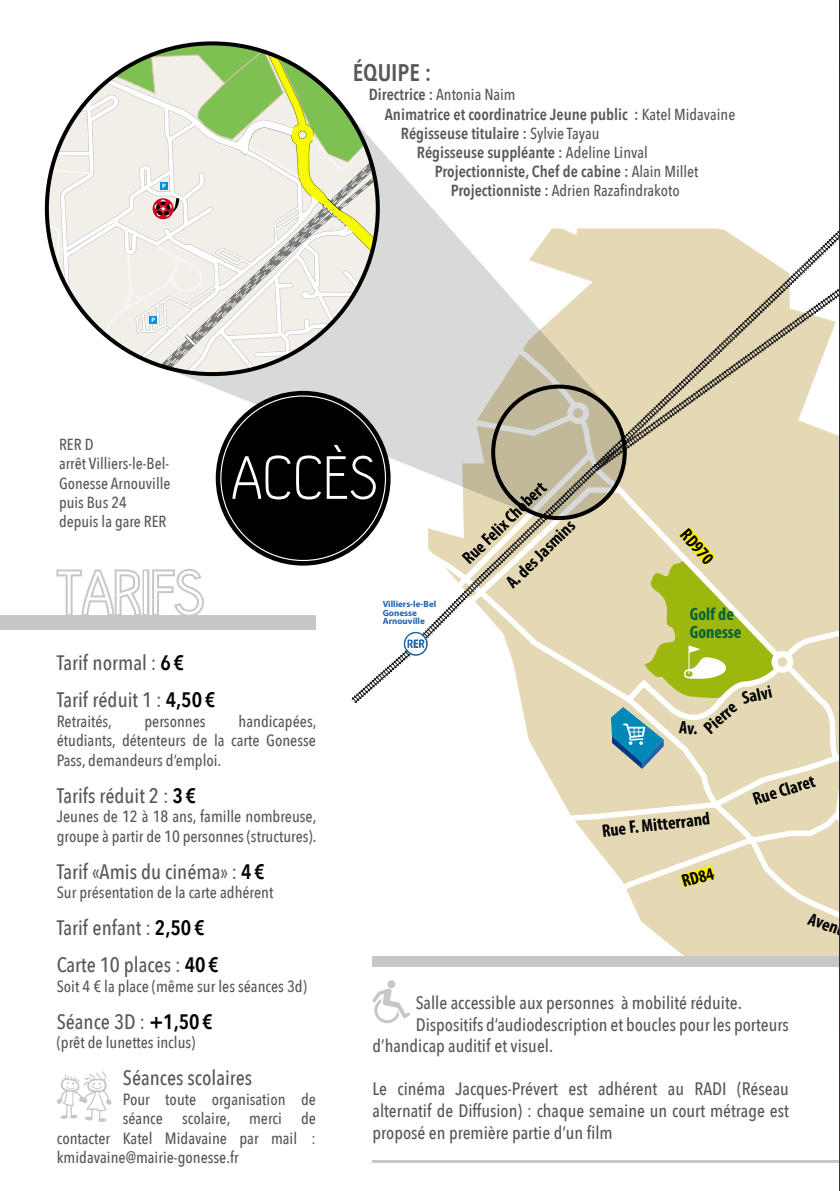
<style>
.page{position:relative;width:840px;height:1191px;background:#fff}
.page>*{position:absolute;margin:0;border:0;box-sizing:border-box;transform-origin:0 0}
.t1{font:300 67.6px "Hallosans";color:#fff}
.t2{font:600 24px "Avenir Next Condensed";color:#58585a}
.t3{font:500 20.8px/37px "Avenir Next Condensed";color:#58585a}
.t4{font:500 18px/21.6px "Avenir Next Condensed";color:#58585a;text-align:justify}
.t5{font:700 condensed 18px "Myriad Pro";color:#000}
.t6{font:700 condensed 18px/18px "Myriad Pro";color:#086232}
.t7{font:500 16.2px/19.4px "Avenir Next Condensed";color:#58585a;text-align:justify}
.t8{font:600 16px "Avenir Next Condensed";color:#58585a}
.t9{font:500 16px/19.2px "Avenir Next Condensed";color:#58585a}
.t10{font:700 9px/8.2px "Myriad Pro";color:#1f63ab}
.t11{font:700 6.4px "Myriad Pro";color:#fff}
.s1{font-weight:500}
.s2{font-weight:600}
.s3{font-weight:600;color:#000}
</style>
<div class="page">
<svg style="left:521px;top:471px;width:318px;height:485px"></svg>
<svg style="left:351px;top:471px;width:320px;height:232px"></svg>
<svg style="left:667px;top:228px;width:172px;height:33px"></svg>
<svg style="left:403px;top:631px;width:24px;height:25px"></svg>
<svg style="left:626px;top:261px;width:213px;height:210px;background:#ded4b6"></svg>
<svg style="left:679px;top:865px;width:35px;height:22px"></svg>
<svg style="left:644px;top:526px;width:141px;height:174px;background:#cccf78"></svg>
<div style="left:774px;top:654px;width:15px;height:16px;background:#e5d9b5;border-radius:50%"></div>
<div style="left:771px;top:651px;width:21px;height:22px;border:6px solid #fff;border-radius:50%"></div>
<svg style="left:610px;top:707px;width:53px;height:62px;background:#73adba"></svg>
<svg style="left:444px;top:520px;width:180px;height:90px;background:#e2d8bb"></svg>
<svg style="left:181px;top:228px;width:445px;height:292px"></svg>
<div style="left:216px;top:391px;width:174px;height:174px;background:#000;border-radius:50%"></div>
<div style="left:0;top:615px;width:316px;height:15px;background:#c6c7c8"></div>
<svg style="left:56px;top:569px;width:86px;height:46px"></svg>
<div style="left:142px;top:569px;width:7px;height:47px;border:4px solid #c6c7c8"></div>
<svg style="left:152px;top:569px;width:52px;height:46px"></svg>
<div style="left:372px;top:956px;width:467px;height:10px;background:#c6c7c8"></div>
<svg style="left:372px;top:980px;width:38px;height:43px"></svg>
<hr style="left:372px;top:1160px;width:467px;height:2px;background:#c6c7c8">
<svg style="left:47px;top:43px;width:330px;height:331px"></svg>
<div style="left:491px;top:384px;width:135px;height:136px;border:4px solid #000;border-radius:50%"></div>
<svg style="left:332px;top:57px;width:117px;height:171px"></svg>
<img style="left:839px;top:0;width:1px;height:1191px">
<svg style="left:57px;top:1071px;width:55px;height:51px"></svg>
<svg style="left:678px;top:721px;width:18px;height:13px"></svg>
<p class="t11" style="left:162px;top:182px;width:5px">P</p>
<h2 class="t2" style="left:352px;top:58px;width:80px">ÉQUIPE :</h2>
<p class="t8" style="left:368px;top:85px;width:148px">Directrice : <span class="s1">Antonia Naim</span></p>
<p class="t8" style="left:384px;top:104px;width:352px">Animatrice et coordinatrice Jeune public : <span class="s1">Katel Midavaine</span></p>
<p class="t8" style="left:400px;top:123px;width:200px">Régisseuse titulaire : <span class="s1">Sylvie Tayau</span></p>
<p class="t8" style="left:416px;top:143px;width:232px">Régisseuse suppléante : <span class="s1">Adeline Linval</span></p>
<p class="t8" style="left:434px;top:162px;width:265px">Projectionniste, Chef de cabine : <span class="s1">Alain Millet</span></p>
<p class="t9" style="left:450px;top:181px;width:230px"><span class="s2">Projectionniste :</span> Adrien Razafindrakoto</p>
<p class="t11" style="left:151px;top:316px;width:5px">P</p>
<p class="t9" style="left:59px;top:435px;width:113px">RER D<br>arrêt Villiers-le-Bel-<br>Gonesse Arnouville puis Bus 24<br>depuis la gare RER</p>
<h1 class="t1" style="left:57px;top:557px;width:149px">TARIFS</h1>
<h1 class="t1" style="left:230px;top:442px;width:149px">ACCÈS</h1>
<p class="t5" style="left:457px;top:553px;width:111px;rotate:-44deg">Rue Felix Chobert</p>
<p class="t5" style="left:500px;top:576px;width:90px;rotate:-44deg">A. des Jasmins</p>
<p class="t5" style="left:692px;top:524px;width:42px;rotate:49deg">RD970</p>
<p class="t10" style="left:382px;top:600px;width:55px">Villiers-le-Bel<br>Gonesse<br>Arnouville</p>
<p class="t6" style="left:689px;top:604px;width:53px">Golf de<br>Gonesse</p>
<p class="t3" style="left:57px;top:644px;width:160px">Tarif normal : <span class="s3">6 €<br></span>Tarif réduit 1 : <span class="s3">4,50 €</span></p>
<p class="t7" style="left:57px;top:711px;width:57px">Retraités,</p>
<p class="t7" style="left:144px;top:711px;width:63px">personnes</p>
<p class="t7" style="left:57px;top:711px;width:261px;text-indent:182px">handicapées, étudiants, détenteurs de la carte Gonesse Pass, demandeurs d’emploi.</p>
<p class="t3" style="left:57px;top:777px;width:141px">Tarifs réduit 2 : <span class="s3">3€</span></p>
<p class="t7" style="left:57px;top:807px;width:261px">Jeunes de 12 à 18 ans, famille nombreuse, groupe à partir de 10 personnes (structures).</p>
<p class="t3" style="left:57px;top:853px;width:209px">Tarif «Amis du cinéma» : <span class="s3">4€</span></p>
<p class="t7" style="left:57px;top:883px;width:218px">Sur présentation de la carte adhérent</p>
<p class="t3" style="left:57px;top:909px;width:163px">Tarif enfant : <span class="s3">2,50€<br></span>Carte 10 places : <span class="s3">40 €</span></p>
<p class="t7" style="left:57px;top:976px;width:251px">Soit 4 € la place (même sur les séances 3d)</p>
<p class="t3" style="left:57px;top:1003px;width:157px">Séance 3D : <span class="s3">+1,50 €</span></p>
<p class="t7" style="left:57px;top:1033px;width:140px">(prêt de lunettes inclus)</p>
<p class="t3" style="left:123px;top:1059px;width:131px">Séances scolaires</p>
<p class="t7" style="left:123px;top:1089px;width:194px">Pour toute organisation de</p>
<p class="t7" style="left:123px;top:1109px;width:194px">séance scolaire, merci de</p>
<p class="t7" style="left:57px;top:1128px;width:260px">contacter Katel Midavaine par mail :</p>
<p class="t7" style="left:57px;top:1148px;width:183px">kmidavaine@mairie-gonesse.fr</p>
<p class="t5" style="left:739px;top:687px;width:32px;rotate:-12deg">Salvi</p>
<p class="t5" style="left:698px;top:722px;width:39px;rotate:-42deg">Pierre</p>
<p class="t5" style="left:600px;top:819px;width:110px;rotate:-6deg">Rue F. Mitterrand</p>
<p class="t5" style="left:678px;top:871px;width:34px;rotate:-16deg">RD84</p>
<p class="t5" style="left:749px;top:788px;width:66px;rotate:-17deg">Rue Claret</p>
<p class="t5" style="left:812px;top:907px;width:32px;rotate:20deg">Aven</p>
<p class="t4" style="left:415px;top:991px;width:327px">Salle accessible aux personnes à mobilité réduite.</p>
<p class="t4" style="left:415px;top:1013px;width:374px">Dispositifs d’audiodescription et boucles pour les porteurs</p>
<p class="t4" style="left:372px;top:1035px;width:182px">d’handicap auditif et visuel.</p>
<p class="t4" style="left:372px;top:1078px;width:417px">Le cinéma Jacques-Prévert est adhérent au RADI (Réseau alternatif de Diffusion) : chaque semaine un court métrage est proposé en première partie d’un film</p>
</div>
